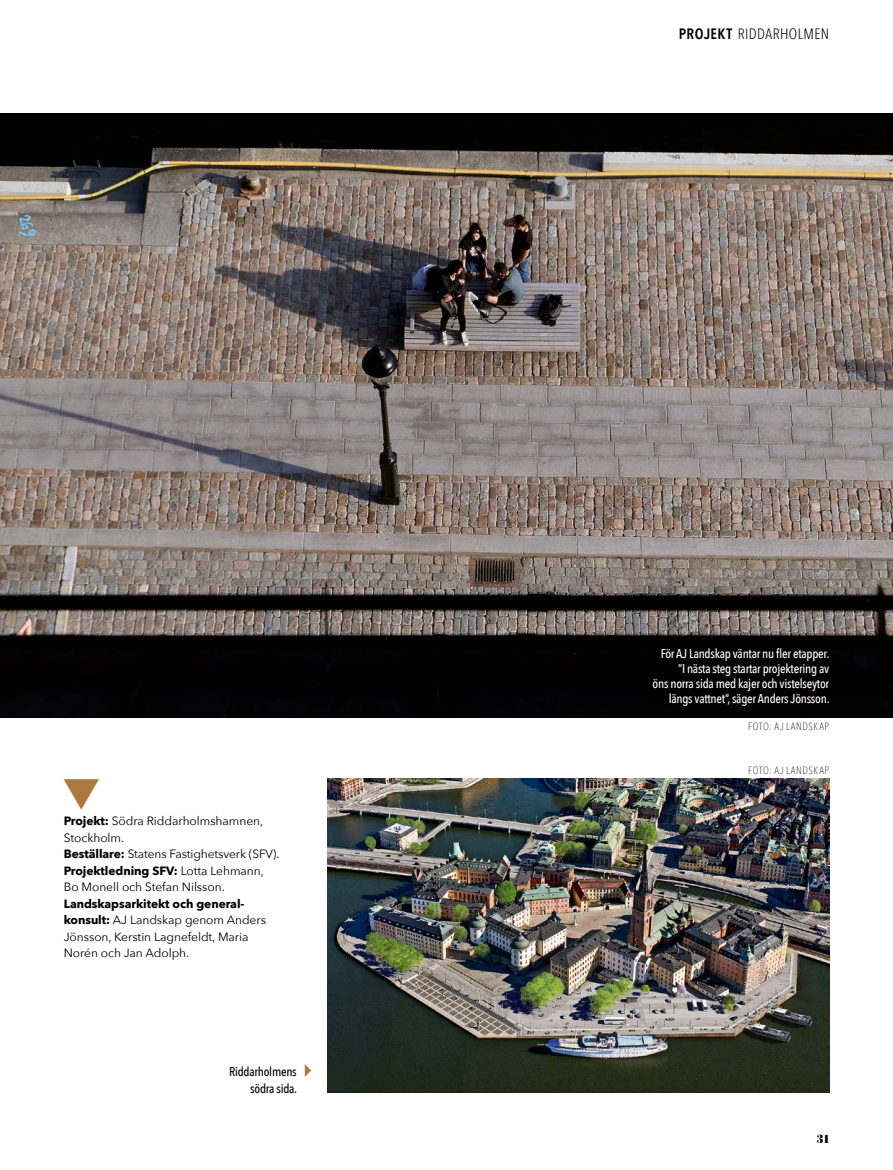
<style>
.page{position:relative;width:893px;height:1170px;background:#fff}
.page>*{position:absolute;margin:0;border:0;box-sizing:border-box;transform-origin:0 0}
.t1{font:300 condensed 15px "Avenir Next LT Pro";letter-spacing:.025em;color:#000}
.t2{font:500 12.75px/15px "Avenir Next Condensed";letter-spacing:-.02em;color:#fff;text-align:right}
.t3{font:500 12.75px/16px "Avenir Next Condensed";letter-spacing:-.02em;color:#000;text-align:right}
.t4{font:900 12.75px "Acta Display";color:#000}
.t5{font:12px/16.5px "Avenir Next";letter-spacing:-.005em;color:#000}
.t6{font:100 condensed 10.5px "Avenir Next LT Pro";letter-spacing:.07em;color:#000}
.s1{font-weight:700}
.s2{font-family:"Avenir Next Condensed";font-weight:600;font-stretch:normal}
</style>
<div class="page">
<img style="left:327px;top:778px;width:502px;height:313px">
<img style="left:0;top:113px;width:893px;height:604px">
<p class="t5" style="left:64px;top:812px;width:217px"><span class="s1">Projekt:</span> Södra Riddarholmshamnen,<br>Stockholm.<br><span class="s1">Beställare:</span> Statens Fastighetsverk (SFV).<br><span class="s1">Projektledning SFV:</span> Lotta Lehmann,<br>Bo Monell och Stefan Nilsson.</p>
<p class="t5" style="left:64px;top:894px;width:204px"><span class="s1">Landskapsarkitekt och general&shy;konsult:</span> AJ Landskap genom Anders<br>Jönsson, Kerstin Lagnefeldt, Maria<br>Norén och Jan Adolph.</p>
<p class="t3" style="left:229px;top:1063px;width:70px">Riddarholmens södra sida.</p>
<p class="t1" style="left:679px;top:25px;width:152px"><span class="s2">PROJEKT</span> RIDDARHOLMEN</p>
<p class="t2" style="left:653px;top:645px;width:178px">För AJ Landskap väntar nu fler etapper. ”I nästa steg startar projektering av<br>öns norra sida med kajer och vistelseytor längs vattnet”, säger Anders Jönsson.</p>
<p class="t6" style="left:748px;top:720px;width:82px">FOTO: AJ LANDSKAP</p>
<p class="t6" style="left:748px;top:763px;width:82px">FOTO: AJ LANDSKAP</p>
<p class="t4" style="left:817px;top:1130px;width:14px">31</p>
</div>
